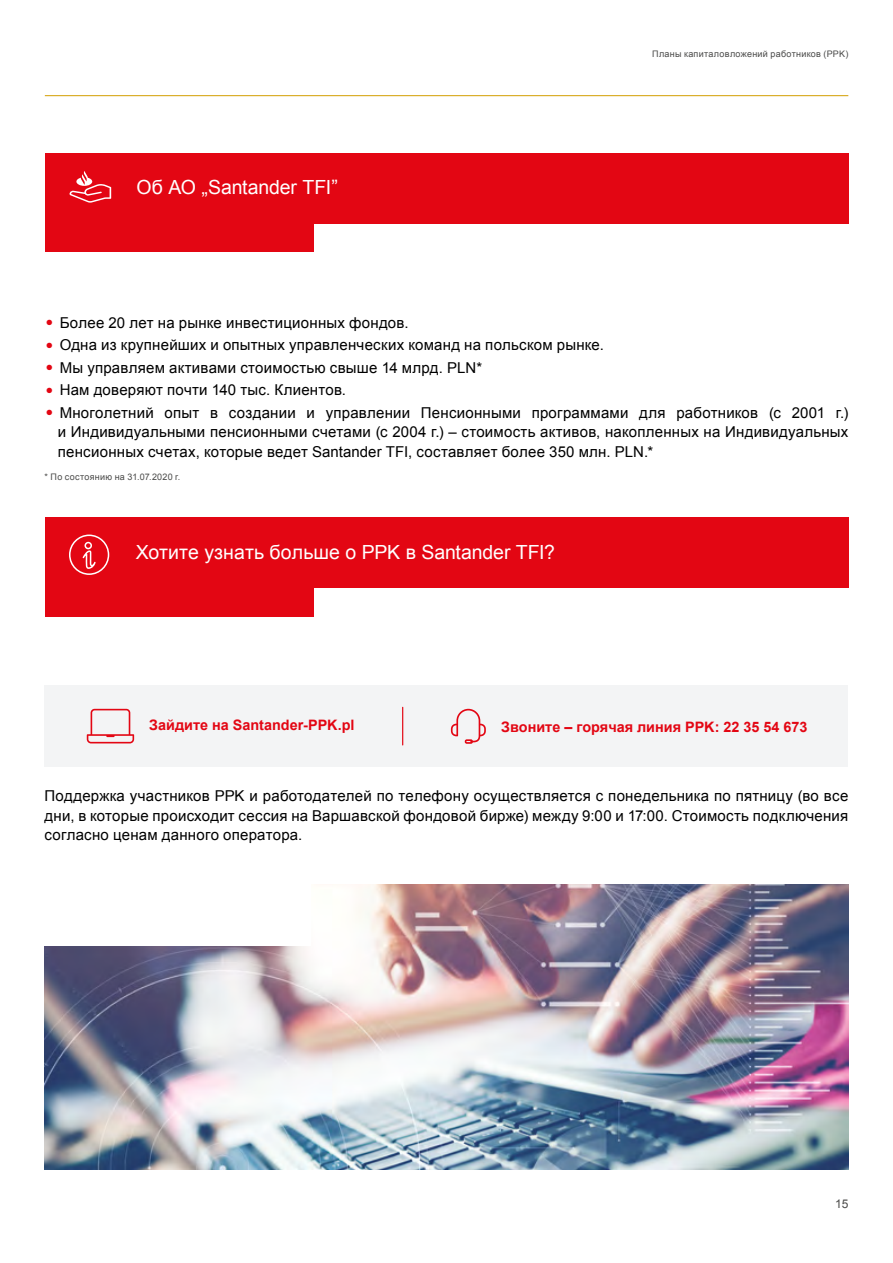
<style>
.page{position:relative;width:893px;height:1263px;background:#fff}
.page>*{position:absolute;margin:0;border:0;box-sizing:border-box;transform-origin:0 0}
.t1{font:19.5px "Arial";letter-spacing:-.005em;color:#fff}
.t2{font:15px/19.5px "Arial";letter-spacing:.015em;color:#000;text-align:justify}
.t3{font:700 14.4px "Arial";color:#e30613}
.t4{font:12px "Arial";color:#4a4a49}
.t5{font:9px "Arial";letter-spacing:.03em;color:#4a4a49}
.s1{color:#e30613}
</style>
<div class="page">
<img style="left:45px;top:884px;width:803px;height:285px">
<div style="left:38px;top:878px;width:272px;height:68px;background:#fff"></div>
<hr style="left:45px;top:95px;width:803px;height:1px;background:#d39e00">
<div style="left:45px;top:686px;width:803px;height:81px;background:#f3f4f5"></div>
<svg style="left:451px;top:709px;width:35px;height:35px"></svg>
<hr style="left:402px;top:707px;width:1px;height:38px;background:#e30613">
<svg style="left:87px;top:709px;width:47px;height:34px"></svg>
<div style="left:45px;top:153px;width:804px;height:70px;background:#e30613"></div>
<div style="left:45px;top:198px;width:269px;height:54px;background:#e30613"></div>
<div style="left:45px;top:517px;width:803px;height:71px;background:#e30613"></div>
<div style="left:45px;top:562px;width:268px;height:55px;background:#e30613"></div>
<svg style="left:69px;top:171px;width:42px;height:32px"></svg>
<svg style="left:69px;top:534px;width:40px;height:41px"></svg>
<h1 class="t1" style="left:136px;top:175px;width:203px">Oб АО „Santander TFI”</h1>
<p class="t5" style="left:652px;top:47px;width:198px">Планы капиталовложений работников (PPK)</p>
<p class="t2" style="left:46px;top:313px;width:364px"><span class="s1">●</span> Более 20 лет на рынке инвестиционных фондов.</p>
<p class="t2" style="left:46px;top:335px;width:559px"><span class="s1">●</span> Одна из крупнейших и опытных управленческих команд на польском рынке.</p>
<p class="t2" style="left:46px;top:358px;width:437px"><span class="s1">●</span> Мы управляем активами стоимостью свыше 14 млрд. PLN*</p>
<p class="t2" style="left:46px;top:380px;width:301px"><span class="s1">●</span> Нам доверяют почти 140 тыс. Клиентов.</p>
<p class="t2" style="left:58px;top:403px;width:792px;text-indent:-11px"><span class="s1">●</span> Многолетний опыт в создании и управлении Пенсионными программами для работников (с 2001 г.) и Индивидуальными пенсионными счетами (с 2004 г.) – стоимость активов, накопленных на Индивидуальных пенсионных счетах, которые ведет Santander TFI, составляет более 350 млн. PLN.*</p>
<p class="t5" style="left:45px;top:471px;width:137px">* По состоянию на 31.07.2020 r.</p>
<h1 class="t1" style="left:136px;top:539px;width:421px">Хотите узнать больше о PPK в Santander TFI?</h1>
<p class="t3" style="left:149px;top:715px;width:207px">Зайдите на Santander-PPK.pl</p>
<p class="t3" style="left:501px;top:718px;width:308px">Звоните – горячая линия PPK: 22 35 54 673</p>
<p class="t2" style="left:45px;top:786px;width:805px">Поддержка участников PPK и работодателей по телефону осуществляется с понедельника по пятницу (во все дни, в которые происходит сессия на Варшавской фондовой бирже) между 9:00 и 17:00. Стоимость подключения согласно ценам данного оператора.</p>
<p class="t4" style="left:835px;top:1196px;width:15px">15</p>
</div>
